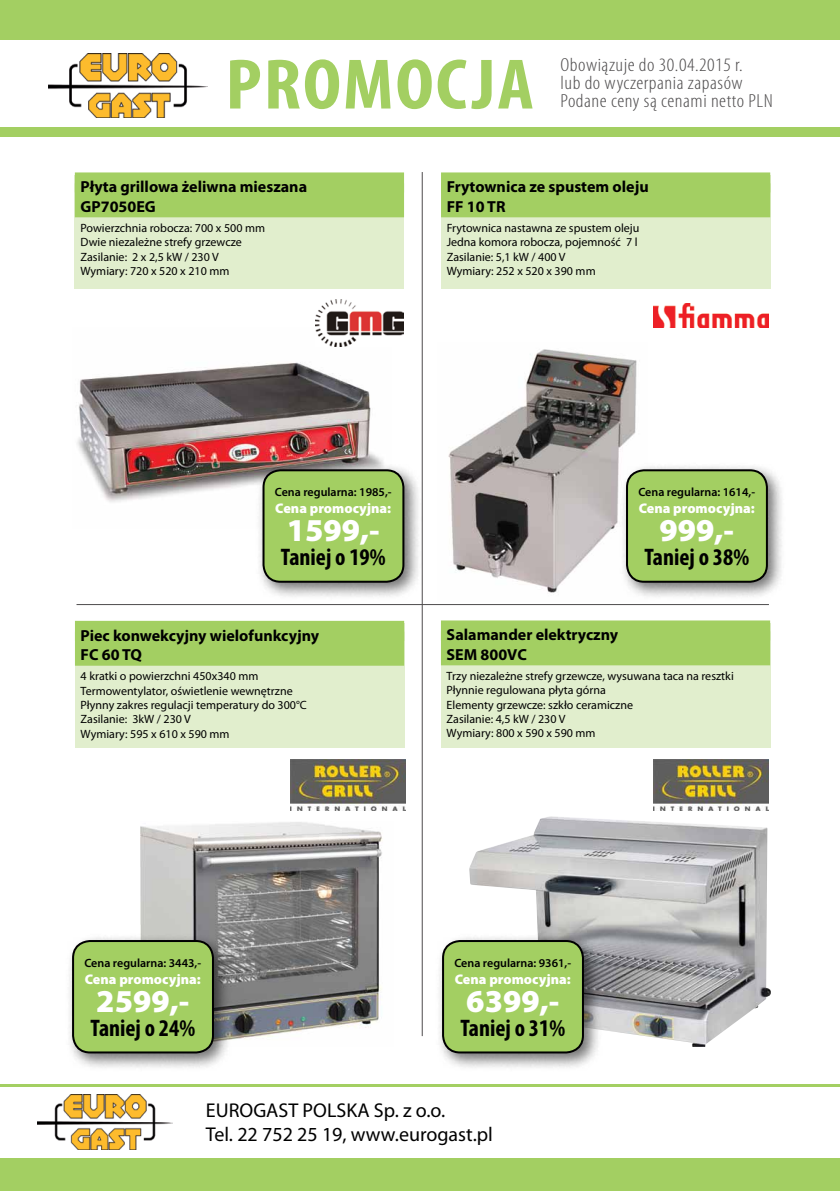
<style>
.page{position:relative;width:840px;height:1191px;background:#fff}
.page>*{position:absolute;margin:0;border:0;box-sizing:border-box;transform-origin:0 0}
.t1{font:700 condensed 72px "Myriad Pro";letter-spacing:.025em;color:#a3cf62;scale:1.1 1}
.t2{font:900 32px "Myriad Pro";color:#fff}
.t3{font:700 condensed 24px "Myriad Pro";color:#000}
.t4{font:20px/24px "Myriad Pro";color:#000}
.t5{font:300 condensed 19px/18px "Myriad Pro";letter-spacing:.025em;color:#4e4c4d;scale:1.1 1}
.t6{font:700 16px/19.2px "Myriad Pro";color:#000}
.t7{font:900 14px "Myriad Pro";color:#fff}
.t8{font:12px/14.4px "Myriad Pro";color:#000}
.t9{font:600 12px "Myriad Pro";color:#000}
</style>
<div class="page">
<div style="left:0;top:0;width:839px;height:40px;background:#a3cf62"></div>
<hr style="left:76px;top:604px;width:692px;height:1px;background:#4e4c4d">
<img style="left:49px;top:53px;width:158px;height:64px">
<hr style="left:421px;top:172px;width:1px;height:864px;background:#4e4c4d">
<div style="left:0;top:1158px;width:839px;height:33px;background:#a3cf62"></div>
<div style="left:0;top:127px;width:839px;height:9px;background:#a3cf62"></div>
<img style="left:38px;top:1094px;width:134px;height:55px">
<hr style="left:0;top:1084px;width:839px;height:3px;background:#a3cf62">
<img style="left:469px;top:816px;width:301px;height:231px">
<img style="left:140px;top:822px;width:242px;height:218px">
<img style="left:448px;top:349px;width:189px;height:244px">
<img style="left:77px;top:330px;width:306px;height:172px">
<div style="left:75px;top:175px;width:329px;height:113px;background:#e1eecd"></div>
<div style="left:75px;top:172px;width:329px;height:20px;background:#a3cf62"></div>
<div style="left:75px;top:183px;width:329px;height:34px;background:#a3cf62"></div>
<div style="left:441px;top:175px;width:328px;height:113px;background:#e1eecd"></div>
<div style="left:441px;top:172px;width:328px;height:20px;background:#a3cf62"></div>
<div style="left:441px;top:183px;width:328px;height:34px;background:#a3cf62"></div>
<div style="left:75px;top:623px;width:329px;height:125px;background:#e1eecd"></div>
<div style="left:75px;top:621px;width:329px;height:20px;background:#a3cf62"></div>
<div style="left:75px;top:631px;width:329px;height:34px;background:#a3cf62"></div>
<div style="left:440px;top:623px;width:329px;height:124px;background:#e1eecd"></div>
<div style="left:440px;top:620px;width:329px;height:20px;background:#a3cf62"></div>
<div style="left:440px;top:631px;width:329px;height:34px;background:#a3cf62"></div>
<div style="left:65px;top:933px;width:167px;height:138px;background:#000;opacity:.56"></div>
<div style="left:73px;top:941px;width:140px;height:111px;background:#a3cf62;border-radius:17px"></div>
<div style="left:72px;top:940px;width:142px;height:113px;border:2px solid #000;border-radius:17px"></div>
<div style="left:435px;top:933px;width:167px;height:138px;background:#000;opacity:.56"></div>
<div style="left:443px;top:941px;width:139px;height:111px;background:#a3cf62;border-radius:17px"></div>
<div style="left:442px;top:940px;width:141px;height:113px;border:2px solid #000;border-radius:17px"></div>
<div style="left:255px;top:462px;width:167px;height:138px;background:#000;opacity:.56"></div>
<div style="left:263px;top:470px;width:140px;height:112px;background:#a3cf62;border-radius:17px"></div>
<div style="left:262px;top:469px;width:142px;height:114px;border:2px solid #000;border-radius:17px"></div>
<img style="left:290px;top:759px;width:115px;height:51px">
<img style="left:653px;top:759px;width:114px;height:51px">
<img style="left:316px;top:300px;width:87px;height:46px">
<img style="left:653px;top:304px;width:114px;height:24px">
<div style="left:618px;top:462px;width:167px;height:138px;background:#000;opacity:.56"></div>
<div style="left:626px;top:470px;width:140px;height:112px;background:#a3cf62;border-radius:17px"></div>
<div style="left:625px;top:469px;width:142px;height:114px;border:2px solid #000;border-radius:17px"></div>
<h1 class="t1" style="left:225px;top:40px;width:282px">PROMOCJA</h1>
<h3 class="t5" style="left:560px;top:56px;width:194px">Obowiązuje do 30.04.2015 r.<br>lub do wyczerpania zapasów<br>Podane ceny są cenami netto PLN</h3>
<h3 class="t6" style="left:80px;top:177px;width:228px">Płyta grillowa żeliwna mieszana<br>GP7050EG</h3>
<p class="t8" style="left:80px;top:220px;width:186px">Powierzchnia robocza: 700 x 500 mm<br>Dwie niezależne strefy grzewcze<br>Zasilanie: 2 x 2,5 kW / 230 V<br>Wymiary: 720 x 520 x 210 mm</p>
<h3 class="t6" style="left:446px;top:177px;width:203px">Frytownica ze spustem oleju<br>FF 10 TR</h3>
<p class="t8" style="left:446px;top:220px;width:194px">Frytownica nastawna ze spustem oleju<br>Jedna komora robocza, pojemność 7 l<br>Zasilanie: 5,1 kW / 400 V<br>Wymiary: 252 x 520 x 390 mm</p>
<p class="t9" style="left:275px;top:484px;width:118px">Cena regularna: 1985,-</p>
<p class="t7" style="left:275px;top:500px;width:117px">Cena promocyjna:</p>
<h2 class="t2" style="left:286px;top:512px;width:94px">1599,-</h2>
<h3 class="t3" style="left:281px;top:542px;width:106px">Taniej o 19%</h3>
<h3 class="t6" style="left:81px;top:625px;width:240px">Piec konwekcyjny wielofunkcyjny<br>FC 60 TQ</h3>
<p class="t8" style="left:81px;top:668px;width:228px">4 kratki o powierzchni 450x340 mm Termowentylator, oświetlenie wewnętrzne Płynny zakres regulacji temperatury do 300°C Zasilanie: 3kW / 230 V<br>Wymiary: 595 x 610 x 590 mm</p>
<p class="t9" style="left:638px;top:484px;width:118px">Cena regularna: 1614,-</p>
<p class="t7" style="left:638px;top:500px;width:117px">Cena promocyjna:</p>
<h2 class="t2" style="left:659px;top:512px;width:76px">999,-</h2>
<h3 class="t3" style="left:644px;top:542px;width:106px">Taniej o 38%</h3>
<h3 class="t6" style="left:446px;top:625px;width:173px">Salamander elektryczny<br>SEM 800VC</h3>
<p class="t8" style="left:446px;top:668px;width:288px">Trzy niezależne strefy grzewcze, wysuwana taca na resztki Płynnie regulowana płyta górna<br>Elementy grzewcze: szkło ceramiczne<br>Zasilanie: 4,5 kW / 230 V<br>Wymiary: 800 x 590 x 590 mm</p>
<p class="t9" style="left:84px;top:955px;width:118px">Cena regularna: 3443,-</p>
<p class="t7" style="left:85px;top:971px;width:117px">Cena promocyjna:</p>
<h2 class="t2" style="left:96px;top:982px;width:94px">2599,-</h2>
<h3 class="t3" style="left:90px;top:1012px;width:106px">Taniej o 24%</h3>
<p class="t9" style="left:454px;top:955px;width:118px">Cena regularna: 9361,-</p>
<p class="t7" style="left:454px;top:971px;width:117px">Cena promocyjna:</p>
<h2 class="t2" style="left:466px;top:982px;width:94px">6399,-</h2>
<h3 class="t3" style="left:460px;top:1012px;width:106px">Taniej o 31%</h3>
<h3 class="t4" style="left:206px;top:1098px;width:288px">EUROGAST POLSKA Sp. z o.o.<br>Tel. 22 752 25 19, www.eurogast.pl</h3>
</div>
